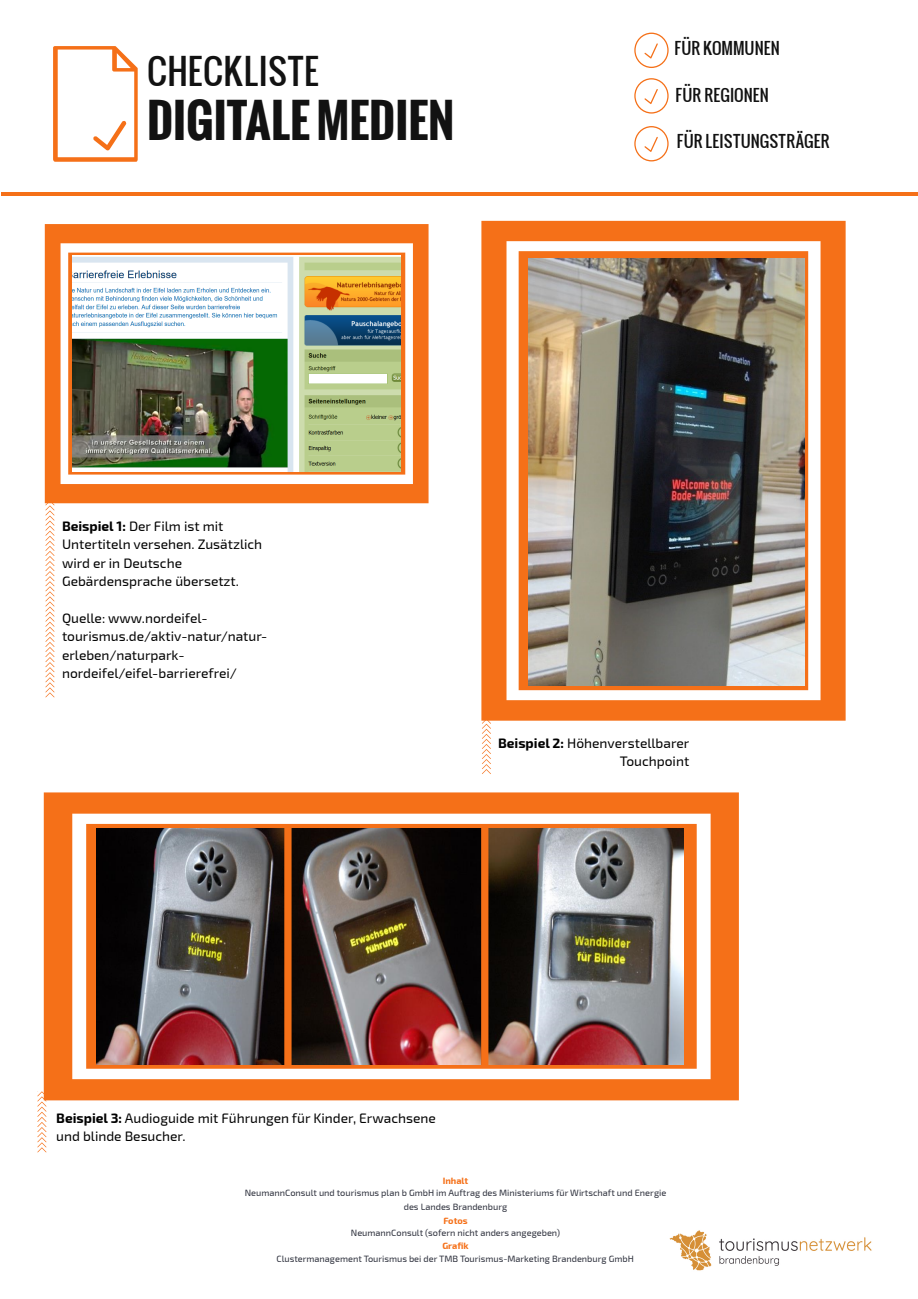
<style>
.page{position:relative;width:918px;height:1299px;background:#fff}
.page>*{position:absolute;margin:0;border:0;box-sizing:border-box;transform-origin:0 0}
.t1{font:700 45.9px "Oswald";color:#121212}
.t2{font:34.5px "Oswald";color:#121212}
.t3{font:16.05px "Oswald";color:#121212}
.t4{font:13.8px/18.5px "Exo 2.0";color:#000}
.t5{font:9.15px/13.8px "Exo 2.0";color:#2c2f3b;text-align:center}
.t6{font:700 9.15px "Exo 2.0";color:#f57018}
.s1{font-weight:700}
</style>
<div class="page">
<svg style="left:53px;top:46px;width:85px;height:116px"></svg>
<svg style="left:634px;top:33px;width:35px;height:35px"></svg>
<svg style="left:634px;top:126px;width:35px;height:35px"></svg>
<hr style="left:1px;top:192px;width:128px;height:4px;background:#f57018">
<hr style="left:129px;top:192px;width:127px;height:4px;background:#f57018">
<hr style="left:256px;top:192px;width:128px;height:4px;background:#f57018">
<hr style="left:384px;top:192px;width:128px;height:4px;background:#f57018">
<hr style="left:512px;top:192px;width:127px;height:4px;background:#f57018">
<hr style="left:639px;top:192px;width:128px;height:4px;background:#f57018">
<hr style="left:767px;top:192px;width:128px;height:4px;background:#f57018">
<hr style="left:895px;top:192px;width:23px;height:4px;background:#f57018">
<svg style="left:45px;top:503px;width:10px;height:194px"></svg>
<svg style="left:45px;top:224px;width:384px;height:279px;fill:#f57018"></svg>
<img style="left:72px;top:255px;width:329px;height:216px">
<svg style="left:482px;top:721px;width:9px;height:53px"></svg>
<svg style="left:37px;top:1091px;width:10px;height:61px"></svg>
<svg style="left:481px;top:221px;width:365px;height:500px;fill:#f57018"></svg>
<img style="left:529px;top:258px;width:275px;height:428px">
<svg style="left:44px;top:792px;width:695px;height:308px;fill:#f57018"></svg>
<img style="left:97px;top:828px;width:587px;height:236px">
<svg style="left:634px;top:78px;width:35px;height:36px"></svg>
<img style="left:669px;top:1230px;width:203px;height:41px">
<h2 class="t2" style="left:147px;top:45px;width:174px">CHECKLISTE</h2>
<h1 class="t1" style="left:147px;top:86px;width:309px">DIGITALE MEDIEN</h1>
<p class="t3" style="left:674px;top:36px;width:107px">FÜR KOMMUNEN</p>
<p class="t3" style="left:676px;top:83px;width:95px">FÜR REGIONEN</p>
<p class="t3" style="left:677px;top:129px;width:155px">FÜR LEISTUNGSTRÄGER</p>
<p class="t4" style="left:62px;top:517px;width:202px"><span class="s1">Beispiel 1:</span> Der Film ist mit<br>Untertiteln versehen. Zusätzlich wird er in Deutsche<br>Gebärdensprache übersetzt.</p>
<p class="t4" style="left:62px;top:609px;width:207px">Quelle: www.nordeifel&shy;tourismus.de/aktiv-natur/natur&shy;erleben/naturpark&shy;nordeifel/eifel-barrierefrei/</p>
<p class="t4" style="left:498px;top:734px;width:193px;text-align:right"><span class="s1">Beispiel 2:</span> Höhenverstellbarer<br>Touchpoint</p>
<p class="t4" style="left:56px;top:1109px;width:381px"><span class="s1">Beispiel 3:</span> Audioguide mit Führungen für Kinder, Erwachsene und blinde Besucher.</p>
<p class="t6" style="left:443px;top:1175px;width:27px">Inhalt</p>
<p class="t5" style="left:245px;top:1186px;width:423px">NeumannConsult und tourismus plan b GmbH im Auftrag des Ministeriums für Wirtschaft und Energie des Landes Brandenburg</p>
<p class="t6" style="left:443px;top:1215px;width:26px">Fotos</p>
<p class="t5" style="left:351px;top:1226px;width:211px">NeumannConsult (sofern nicht anders angegeben)</p>
<p class="t6" style="left:442px;top:1240px;width:28px">Grafik</p>
<p class="t5" style="left:277px;top:1252px;width:359px">Clustermanagement Tourismus bei der TMB Tourismus-Marketing Brandenburg GmbH</p>
</div>
